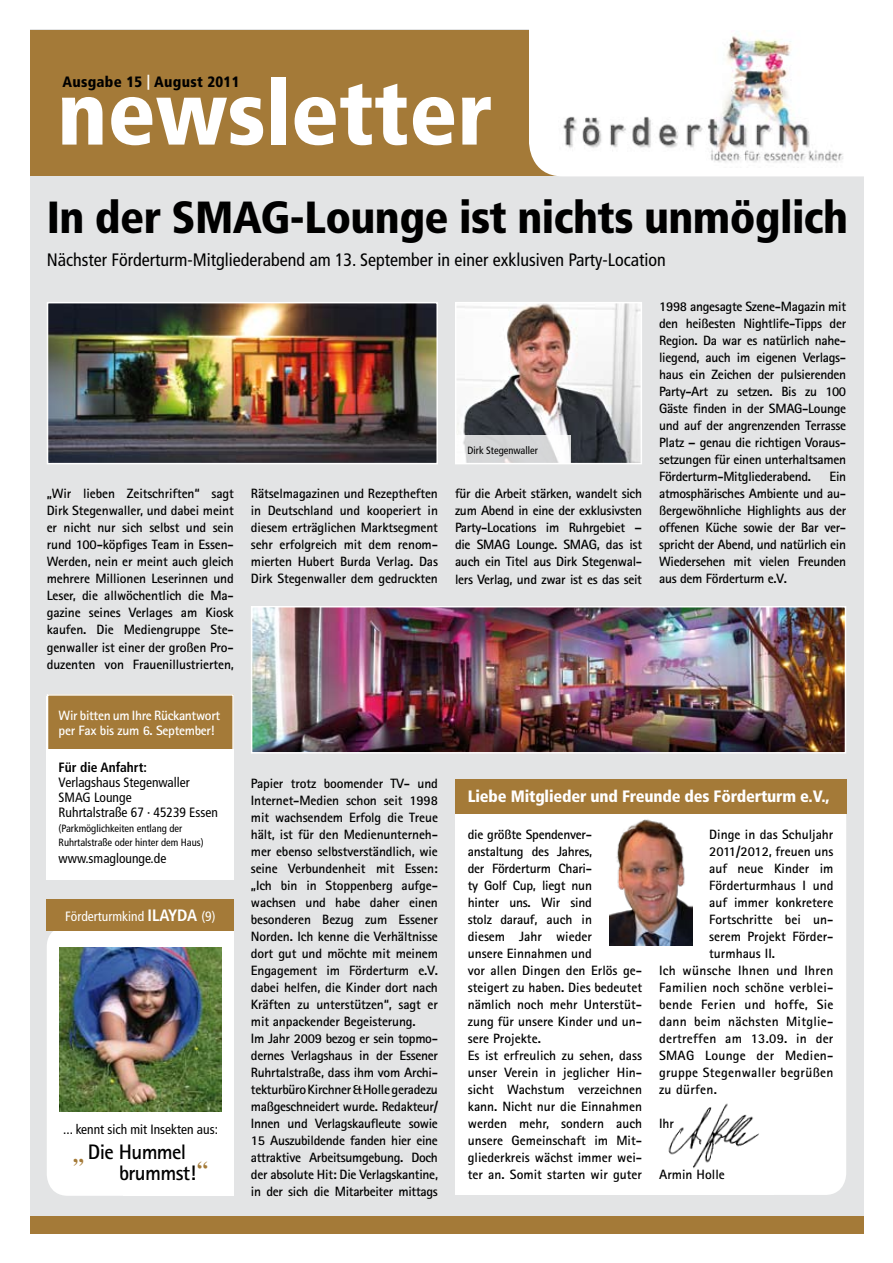
<style>
.page{position:relative;width:893px;height:1263px;background:#fff}
.page>*{position:absolute;margin:0;border:0;box-sizing:border-box;transform-origin:0 0}
.t1{font:900 condensed 90px "Frutiger";color:#fff}
.t2{font:900 condensed 45px "Frutiger";letter-spacing:-.015em;color:#000}
.t3{font:700 21px/21px "AT Rotis Sans Serif";letter-spacing:-.03em;color:#000}
.t4{font:condensed 18px "Frutiger";color:#000}
.t5{font:900 condensed 16.5px "Frutiger";letter-spacing:-.01em;color:#fff}
.t6{font:900 condensed 15px "Frutiger";letter-spacing:.02em;color:#000}
.t7{font:700 13.5px/17px "AT Rotis Sans Serif";letter-spacing:-.01em;color:#000;text-align:justify}
.t8{font:700 13.5px "AT Rotis Sans Serif";letter-spacing:.02em;color:#000}
.t9{font:condensed 13.5px/15px "Frutiger";color:#000}
.t10{font:700 13.5px/15px "AT Rotis Sans Serif";letter-spacing:-.025em;color:#fff}
.t11{font:condensed 13.5px "Frutiger";color:#fff}
.t12{font:700 condensed 13.5px "Frutiger";color:#000}
.t13{font:condensed 10.5px/13.5px "Frutiger";color:#000}
.s1{color:#fff}
.s2{font-weight:700;font-size:16.5px}
.s3{font-family:"Times";color:#a47a38}
</style>
<div class="page">
<div style="left:30px;top:30px;width:833px;height:1196px;background:#e3e4e5"></div>
<div style="left:30px;top:30px;width:833px;height:146px;background:#a47a38"></div>
<div style="left:529px;top:30px;width:334px;height:146px;background:#fff"></div>
<div style="left:30px;top:1216px;width:833px;height:17px;background:#a47a38"></div>
<img style="left:559px;top:31px;width:291px;height:136px">
<div style="left:47px;top:697px;width:187px;height:183px;background:#fff"></div>
<div style="left:48px;top:695px;width:186px;height:54px;background:#a47a38"></div>
<div style="left:47px;top:694px;width:187px;height:166px;border:2px solid #fff"></div>
<div style="left:47px;top:926px;width:187px;height:270px;background:#fff;border-radius:21px"></div>
<div style="left:123px;top:911px;width:111px;height:285px;background:#fff"></div>
<div style="left:47px;top:899px;width:187px;height:31px;background:#a47a38"></div>
<img style="left:60px;top:948px;width:161px;height:164px">
<div style="left:455px;top:787px;width:391px;height:408px;background:#fff;border-radius:21px"></div>
<div style="left:455px;top:794px;width:319px;height:401px;background:#fff"></div>
<div style="left:455px;top:779px;width:391px;height:34px;background:#a47a38"></div>
<img style="left:609px;top:819px;width:83px;height:127px">
<img style="left:668px;top:1103px;width:91px;height:65px">
<img style="left:47px;top:302px;width:391px;height:162px">
<svg style="left:455px;top:302px;width:187px;height:162px;background:#b6aead"></svg>
<svg style="left:455px;top:435px;width:116px;height:28px;fill:#d6d6d8"></svg>
<img style="left:251px;top:606px;width:595px;height:148px">
<p class="t6" style="left:62px;top:73px;width:179px">Ausgabe 15 <span class="s1">|</span> August 2011</p>
<h1 class="t1" style="left:57px;top:59px;width:437px">newsletter</h1>
<h2 class="t2" style="left:47px;top:190px;width:803px">In der SMAG-Lounge ist nichts unmöglich</h2>
<h3 class="t4" style="left:47px;top:249px;width:620px">Nächster Förderturm-Mitgliederabend am 13. September in einer exklusiven Party-Location</h3>
<p class="t7" style="left:47px;top:485px;width:189px">„Wir lieben Zeitschriften“ sagt Dirk Stegenwaller, und dabei meint er nicht nur sich selbst und sein rund 100-köpfiges Team in Essen-Werden, nein er meint auch gleich mehrere Millionen Leserinnen und Leser, die allwöchentlich die Ma&shy;gazine seines Verlages am Kiosk kaufen. Die Mediengruppe Ste&shy;genwaller ist einer der großen Pro&shy;duzenten von Frauenillustrierten,</p>
<p class="t10" style="left:59px;top:707px;width:163px">Wir bitten um Ihre Rückantwort per Fax bis zum 6. September!</p>
<p class="t12" style="left:59px;top:759px;width:90px">Für die Anfahrt:</p>
<p class="t9" style="left:59px;top:775px;width:161px">Verlagshaus Stegenwaller<br>SMAG Lounge<br>Ruhrtalstraße 67 · 45239 Essen</p>
<p class="t13" style="left:59px;top:822px;width:146px">(Parkmöglichkeiten entlang der<br>Ruhrtalstraße oder hinter dem Haus)</p>
<p class="t9" style="left:59px;top:851px;width:109px">www.smaglounge.de</p>
<p class="t11" style="left:65px;top:908px;width:152px">Förderturmkind <span class="s2">ILAYDA</span> (9)</p>
<p class="t9" style="left:63px;top:1122px;width:156px">... kennt sich mit Insekten aus:</p>
<h3 class="t3" style="left:119px;top:1141px;width:90px;text-indent:-46px"><span class="s3">„</span> Die Hummel brummst!<sup>“</sup></h3>
<p class="t7" style="left:251px;top:485px;width:189px">Rätselmagazinen und Rezeptheften in Deutschland und kooperiert in diesem erträglichen Marktsegment sehr erfolgreich mit dem renom&shy;mierten Hubert Burda Verlag. Das Dirk Stegenwaller dem gedruckten</p>
<p class="t13" style="left:468px;top:443px;width:72px">Dirk Stegenwaller</p>
<p class="t7" style="left:455px;top:485px;width:189px">für die Arbeit stärken, wandelt sich zum Abend in eine der exklusivsten Party-Locations im Ruhrgebiet – die SMAG Lounge. SMAG, das ist auch ein Titel aus Dirk Stegenwal&shy;lers Verlag, und zwar ist es das seit</p>
<p class="t7" style="left:659px;top:298px;width:189px">1998 angesagte Szene-Magazin mit den heißesten Nightlife-Tipps der Region. Da war es natürlich nahe&shy;liegend, auch im eigenen Verlags&shy;haus ein Zeichen der pulsierenden Party-Art zu setzen. Bis zu 100<br>Gäste finden in der SMAG-Lounge und auf der angrenzenden Terrasse Platz – genau die richtigen Voraus&shy;setzungen für einen unterhaltsamen Förderturm-Mitgliederabend.</p>
<p class="t7" style="left:659px;top:468px;width:189px;text-indent:170px">Ein atmosphärisches Ambiente und au&shy;ßergewöhnliche Highlights aus der offenen Küche sowie der Bar ver&shy;spricht der Abend, und natürlich ein Wiedersehen mit vielen Freunden aus dem Förderturm e.V.</p>
<p class="t7" style="left:251px;top:774px;width:189px;text-align:left">Papier trotz boomender TV- und Internet-Medien schon seit 1998 mit wachsendem Erfolg die Treue hält, ist für den Medienunterneh&shy;mer ebenso selbstverständlich, wie seine Verbundenheit mit Essen: „Ich bin in Stoppenberg aufge&shy;wachsen und habe daher einen besonderen Bezug zum Essener Norden. Ich kenne die Verhältnisse dort gut und möchte mit meinem Engagement im Förderturm e.V. dabei helfen, die Kinder dort nach Kräften zu unterstützen“, sagt er mit anpackender Begeisterung.<br>Im Jahr 2009 bezog er sein topmo&shy;dernes Verlagshaus in der Essener Ruhrtalstraße, dass ihm vom Archi&shy;tekturbüro Kirchner &amp; Holle geradezu maßgeschneidert wurde. Redakteur/ Innen und Verlagskaufleute sowie 15 Auszubildende fanden hier eine attraktive Arbeitsumgebung. Doch der absolute Hit: Die Verlagskantine, in der sich die Mitarbeiter mittags</p>
<p class="t5" style="left:468px;top:787px;width:363px">Liebe Mitglieder und Freunde des Förderturm e.V.,</p>
<p class="t7" style="left:709px;top:825px;width:126px">Dinge in das Schuljahr</p>
<p class="t7" style="left:709px;top:842px;width:126px">2011/2012, freuen uns</p>
<p class="t7" style="left:709px;top:859px;width:126px">auf neue Kinder im</p>
<p class="t7" style="left:709px;top:876px;width:126px">Förderturmhaus I und</p>
<p class="t7" style="left:709px;top:893px;width:126px">auf immer konkretere</p>
<p class="t7" style="left:709px;top:910px;width:126px">Fortschritte bei un-</p>
<p class="t7" style="left:709px;top:927px;width:126px">serem Projekt Förder-</p>
<p class="t7" style="left:709px;top:944px;width:68px">turmhaus II.</p>
<p class="t8" style="left:659px;top:961px;width:176px">Ich wünsche Ihnen und Ihren</p>
<p class="t8" style="left:659px;top:978px;width:176px">Familien noch schöne verblei-</p>
<p class="t8" style="left:659px;top:995px;width:176px">bende Ferien und hoffe, Sie</p>
<p class="t8" style="left:659px;top:1012px;width:176px">dann beim nächsten Mitglie-</p>
<p class="t8" style="left:659px;top:1030px;width:176px">dertreffen am 13.09. in der</p>
<p class="t8" style="left:659px;top:1047px;width:176px">SMAG Lounge der Medien-</p>
<p class="t8" style="left:659px;top:1064px;width:176px">gruppe Stegenwaller begrüßen</p>
<p class="t8" style="left:659px;top:1081px;width:59px">zu dürfen.</p>
<p class="t7" style="left:659px;top:1114px;width:16px">Ihr</p>
<p class="t7" style="left:468px;top:825px;width:176px;text-align:left">die größte Spendenver&shy;anstaltung des Jahres,<br>der Förderturm Chari-<br>ty Golf Cup, liegt nun<br>hinter uns. Wir sind<br>stolz darauf, auch in<br>diesem Jahr wieder<br>unsere Einnahmen und<br>vor allen Dingen den Erlös ge&shy;steigert zu haben. Dies bedeutet nämlich noch mehr Unterstüt&shy;zung für unsere Kinder und un&shy;sere Projekte.<br>Es ist erfreulich zu sehen, dass unser Verein in jeglicher Hin&shy;sicht Wachstum verzeichnen kann. Nicht nur die Einnahmen werden mehr, sondern auch unsere Gemeinschaft im Mit&shy;gliederkreis wächst immer wei&shy;ter an. Somit starten wir guter</p>
<p class="t7" style="left:659px;top:1165px;width:67px">Armin Holle</p>
</div>
